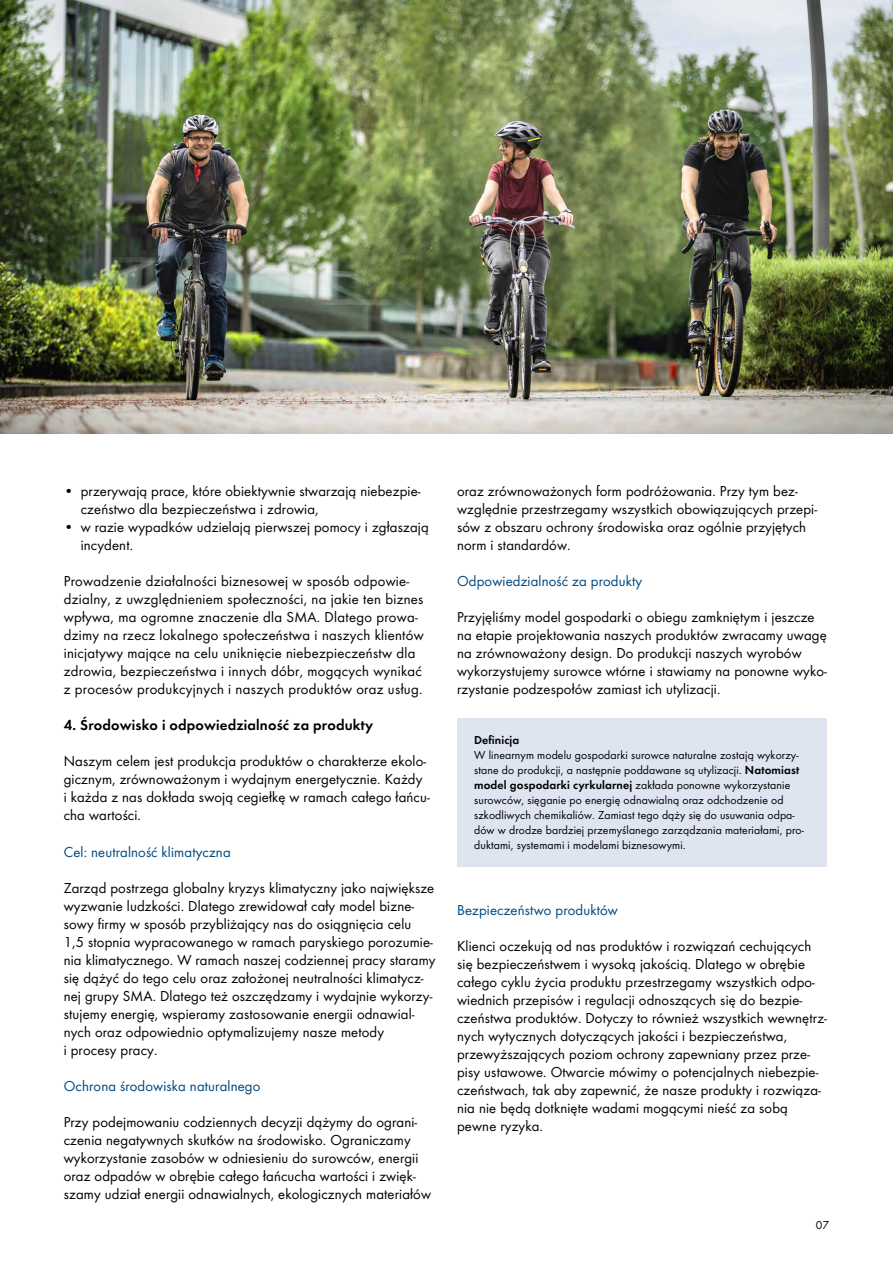
<style>
.page{position:relative;width:893px;height:1263px;background:#fff}
.page>*{position:absolute;margin:0;border:0;box-sizing:border-box;transform-origin:0 0}
.t1{font:15px/18px "SMA Futura Global";letter-spacing:.01em;color:#000}
.t2{font:15px "SMA Futura Global";letter-spacing:.01em;color:#00487e}
.t3{font:600 15px "SMA Futura Global";letter-spacing:.01em;color:#000}
.t4{font:12px/15px "SMA Futura Global";letter-spacing:.01em;color:#000}
.t5{font:600 12px "SMA Futura Global";letter-spacing:.01em;color:#000}
.s1{font-weight:600}
</style>
<div class="page">
<img style="left:0;top:0;width:893px;height:434px">
<div style="left:457px;top:718px;width:370px;height:148px;background:#dfe5f0"></div>
<p class="t1" style="left:81px;top:482px;width:341px;text-indent:-17px">• przerywają prace, które obiektywnie stwarzają niebezpie&shy;czeństwo dla bezpieczeństwa i zdrowia,</p>
<p class="t1" style="left:81px;top:518px;width:349px;text-indent:-17px">• w razie wypadków udzielają pierwszej pomocy i zgłaszają incydent.</p>
<p class="t1" style="left:64px;top:572px;width:362px">Prowadzenie działalności biznesowej w sposób odpowie&shy;dzialny, z uwzględnieniem społeczności, na jakie ten biznes wpływa, ma ogromne znaczenie dla SMA. Dlatego prowa&shy;dzimy na rzecz lokalnego społeczeństwa i naszych klientów inicjatywy mające na celu uniknięcie niebezpieczeństw dla zdrowia, bezpieczeństwa i innych dóbr, mogących wynikać z procesów produkcyjnych i naszych produktów oraz usług.</p>
<p class="t3" style="left:64px;top:716px;width:311px">4. Środowisko i odpowiedzialność za produkty</p>
<p class="t1" style="left:64px;top:752px;width:368px">Naszym celem jest produkcja produktów o charakterze ekolo&shy;gicznym, zrównoważonym i wydajnym energetycznie. Każdy<br>i każda z nas dokłada swoją cegiełkę w ramach całego łańcu&shy;cha wartości.</p>
<p class="t2" style="left:64px;top:842px;width:168px">Cel: neutralność klimatyczna</p>
<p class="t1" style="left:64px;top:878px;width:373px">Zarząd postrzega globalny kryzys klimatyczny jako największe wyzwanie ludzkości. Dlatego zrewidował cały model bizne&shy;sowy firmy w sposób przybliżający nas do osiągnięcia celu<br>1,5 stopnia wypracowanego w ramach paryskiego porozumie&shy;nia klimatycznego. W ramach naszej codziennej pracy staramy się dążyć do tego celu oraz założonej neutralności klimatycz&shy;nej grupy SMA. Dlatego też oszczędzamy i wydajnie wykorzy&shy;stujemy energię, wspieramy zastosowanie energii odnawial&shy;nych oraz odpowiednio optymalizujemy nasze metody<br>i procesy pracy.</p>
<p class="t2" style="left:64px;top:1076px;width:198px">Ochrona środowiska naturalnego</p>
<p class="t1" style="left:64px;top:1112px;width:369px">Przy podejmowaniu codziennych decyzji dążymy do ograni&shy;czenia negatywnych skutków na środowisko. Ograniczamy wykorzystanie zasobów w odniesieniu do surowców, energii oraz odpadów w obrębie całego łańcucha wartości i zwięk&shy;szamy udział energii odnawialnych, ekologicznych materiałów</p>
<p class="t1" style="left:457px;top:482px;width:362px">oraz zrównoważonych form podróżowania. Przy tym bez&shy;względnie przestrzegamy wszystkich obowiązujących przepi&shy;sów z obszaru ochrony środowiska oraz ogólnie przyjętych norm i standardów.</p>
<p class="t2" style="left:457px;top:572px;width:187px">Odpowiedzialność za produkty</p>
<p class="t1" style="left:457px;top:608px;width:371px">Przyjęliśmy model gospodarki o obiegu zamkniętym i jeszcze na etapie projektowania naszych produktów zwracamy uwagę na zrównoważony design. Do produkcji naszych wyrobów wykorzystujemy surowce wtórne i stawiamy na ponowne wyko&shy;rzystanie podzespołów zamiast ich utylizacji.</p>
<p class="t5" style="left:474px;top:732px;width:47px">Definicja</p>
<p class="t4" style="left:474px;top:747px;width:331px">W linearnym modelu gospodarki surowce naturalne zostają wykorzy&shy;stane do produkcji, a następnie poddawane są utylizacji. <span class="s1">Natomiast model gospodarki cyrkularnej</span> zakłada ponowne wykorzystanie surowców, sięganie po energię odnawialną oraz odchodzenie od szkodliwych chemikaliów. Zamiast tego dąży się do usuwania odpa&shy;dów w drodze bardziej przemyślanego zarządzania materiałami, pro&shy;duktami, systemami i modelami biznesowymi.</p>
<p class="t2" style="left:457px;top:901px;width:162px">Bezpieczeństwo produktów</p>
<p class="t1" style="left:457px;top:937px;width:371px">Klienci oczekują od nas produktów i rozwiązań cechujących się bezpieczeństwem i wysoką jakością. Dlatego w obrębie całego cyklu życia produktu przestrzegamy wszystkich odpo&shy;wiednich przepisów i regulacji odnoszących się do bezpie&shy;czeństwa produktów. Dotyczy to również wszystkich wewnętrz&shy;nych wytycznych dotyczących jakości i bezpieczeństwa, przewyższających poziom ochrony zapewniany przez prze&shy;pisy ustawowe. Otwarcie mówimy o potencjalnych niebezpie&shy;czeństwach, tak aby zapewnić, że nasze produkty i rozwiąza&shy;nia nie będą dotknięte wadami mogącymi nieść za sobą pewne ryzyka.</p>
<p class="t4" style="left:816px;top:1217px;width:15px">07</p>
</div>
